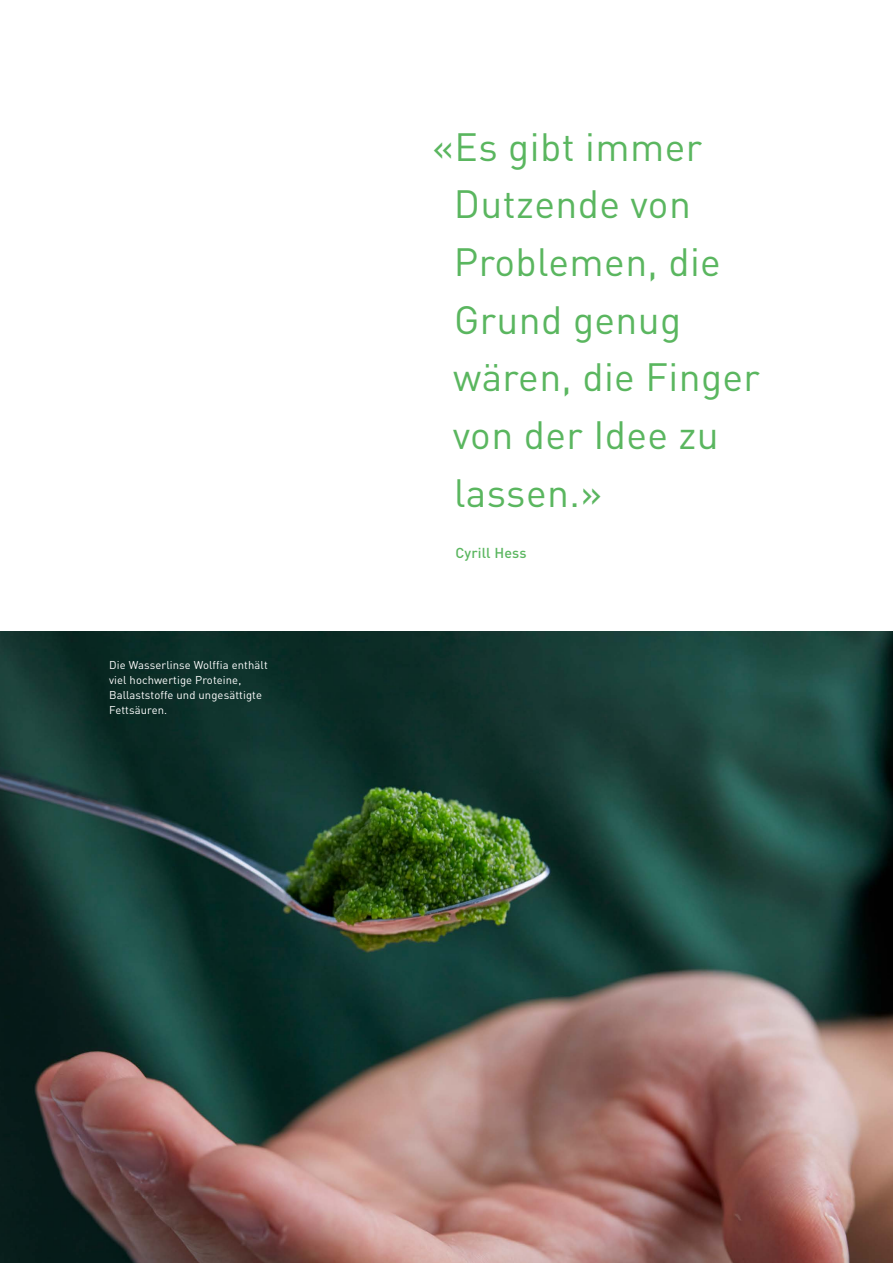
<style>
.page{position:relative;width:893px;height:1263px;background:#fff}
.page>*{position:absolute;margin:0;border:0;box-sizing:border-box;transform-origin:0 0}
.t1{font:39px/57.6px "DIN Pro";letter-spacing:.01em;color:#5ab65f}
.t2{font:500 14.25px "DIN Pro";letter-spacing:.01em;color:#5ab65f}
.t3{font:11.25px/15px "DIN Pro";letter-spacing:.01em;color:#fff}
</style>
<div class="page">
<img style="left:0;top:631px;width:893px;height:632px">
<p class="t3" style="left:109px;top:656px;width:160px">Die Wasserlinse Wolffia enthält viel hochwertige Proteine,<br>Ballaststoffe und ungesättigte<br>Fettsäuren.</p>
<h1 class="t1" style="left:453px;top:114px;width:309px;text-indent:-20px">«Es gibt immer<br>Dutzende von<br>Problemen, die<br>Grund genug wären, die Finger von der Idee zu lassen.»</h1>
<p class="t2" style="left:455px;top:541px;width:73px">Cyrill Hess</p>
</div>
